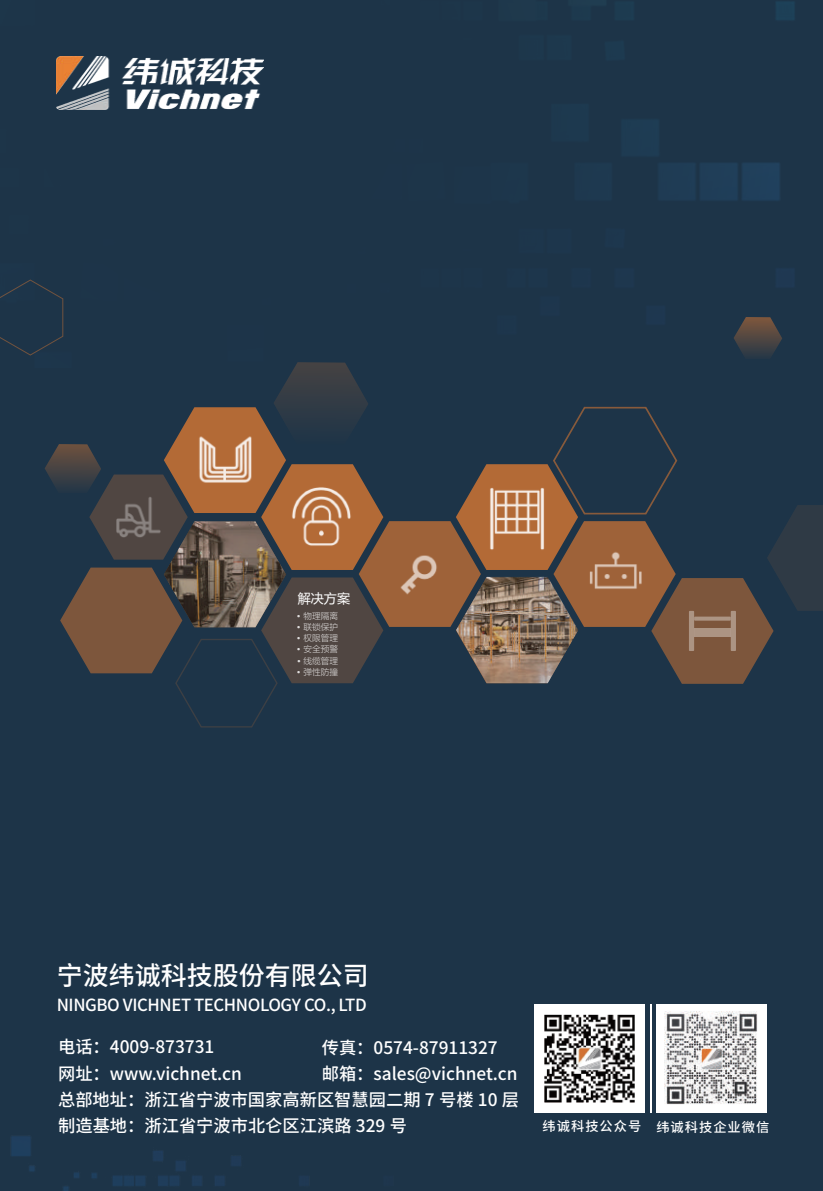
<style>
.page{position:relative;width:823px;height:1191px;background:#fff}
.page>*{position:absolute;margin:0;border:0;box-sizing:border-box;transform-origin:0 0}
.t1{font:500 26px "Source Han Sans CN";color:#fff}
.t2{font:500 17.2px/26.2px "Source Han Sans CN";color:#fff}
.t3{font:500 16.8px "Source Han Sans CN";letter-spacing:-.025em;color:#fff}
.t4{font:500 13.2px "Source Han Sans CN";letter-spacing:.075em;color:#fff}
.t5{font:13.2px "Microsoft Ya Hei";color:#fff}
.t6{font:300 8.6px/11.2px "Microsoft Ya Hei";color:#fff;text-align:justify}
.s1{font-weight:700}
</style>
<div class="page">
<div style="left:0;top:0;width:822px;height:1191px;background:#1d3448"></div>
<img style="left:56px;top:2px;width:739px;height:277px">
<img style="left:11px;top:1136px;width:297px;height:55px">
<div style="left:534px;top:1005px;width:109px;height:107px;background:#fff"></div>
<div style="left:656px;top:1005px;width:109px;height:107px;background:#fff"></div>
<img style="left:544px;top:1014px;width:89px;height:88px">
<img style="left:664px;top:1011px;width:94px;height:94px">
<svg style="left:0;top:279px;width:822px;height:449px"></svg>
<p class="t5" style="left:297px;top:589px;width:54px">解决方案</p>
<p class="t6" style="left:297px;top:610px;width:43px"><span class="s1">·</span> 物理隔离<span class="s1">·</span> 联锁保护<span class="s1">·</span> 权限管理<span class="s1">·</span> 安全预警<span class="s1">·</span> 线缆管理<span class="s1">·</span> 弹性防撞</p>
<h1 class="t1" style="left:57px;top:961px;width:313px">宁波纬诚科技股份有限公司</h1>
<p class="t3" style="left:57px;top:995px;width:311px">NINGBO VICHNET TECHNOLOGY CO., LTD</p>
<p class="t2" style="left:58px;top:1034px;width:158px">电话：4009-873731</p>
<p class="t2" style="left:321px;top:1035px;width:177px">传真：0574-87911327</p>
<p class="t2" style="left:58px;top:1060px;width:185px">网址：www.vichnet.cn</p>
<p class="t2" style="left:321px;top:1060px;width:197px">邮箱：sales@vichnet.cn</p>
<p class="t2" style="left:58px;top:1086px;width:462px">总部地址：浙江省宁波市国家高新区智慧园二期 7 号楼 10 层制造基地：浙江省宁波市北仑区江滨路 329 号</p>
<p class="t4" style="left:542px;top:1119px;width:228px">纬诚科技公众号 纬诚科技企业微信</p>
</div>
